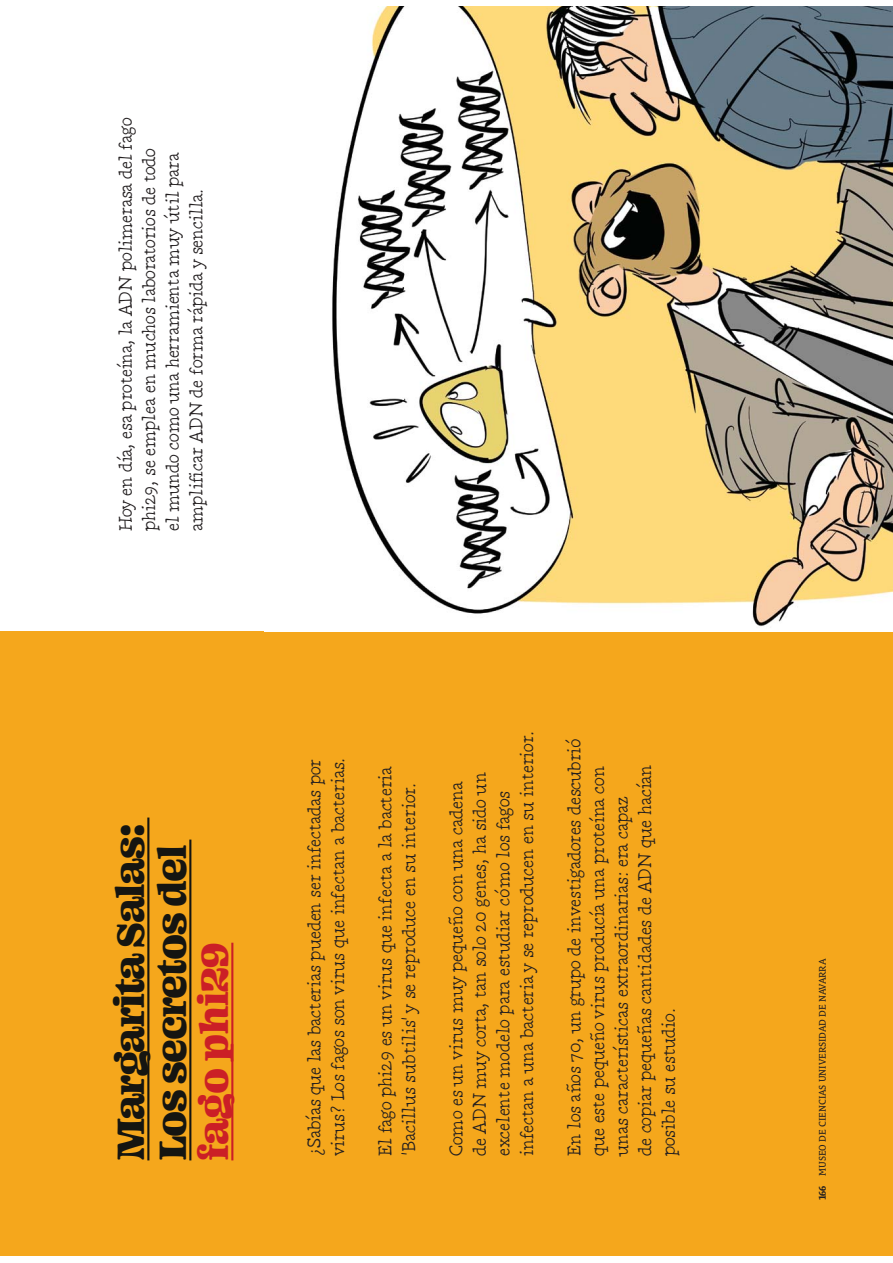
<style>
.page{position:relative;width:893px;height:1263px;background:#fff}
.page>*{position:absolute;margin:0;border:0;box-sizing:border-box;transform-origin:0 0}
.t1{font:42px/42px "Ohno Blazeface 12 Point";letter-spacing:-.03em;color:#151511}
.t2{font:42px "Ohno Blazeface 12 Point";letter-spacing:-.01em;color:#cb1f26}
.t3{font:18.3px/23.5px "Manu Std Formal";letter-spacing:-.01em;color:#231f20}
.t4{font:9.9px "Le Monde Courrier Pro";letter-spacing:-.01em;color:#231f20}
.s1{font-weight:700}
</style>
<div class="page">
<div style="left:0;top:631px;width:893px;height:625px;background:#f5a71c"></div>
<hr style="left:147px;top:818px;width:2px;height:342px;background:#151511">
<hr style="left:189px;top:840px;width:2px;height:320px;background:#151511">
<hr style="left:231px;top:943px;width:2px;height:217px;background:#cb1f26">
<img style="left:332px;top:7px;width:561px;height:620px">
<p class="t3" style="left:115px;top:531px;width:415px;rotate:-90deg">Hoy en día, esa proteína, la ADN polimerasa del fago phi29, se emplea en muchos laboratorios de todo<br>el mundo como una herramienta muy útil para amplificar ADN de forma rápida y sencilla.</p>
<h1 class="t1" style="left:112px;top:1160px;width:339px;rotate:-90deg">Margarita Salas:<br>Los secretos del</h1>
<h1 class="t2" style="left:199px;top:1160px;width:219px;rotate:-90deg">fago phi29</h1>
<p class="t3" style="left:304px;top:1156px;width:400px;rotate:-90deg">¿Sabías que las bacterias pueden ser infectadas por virus? Los fagos son virus que infectan a bacterias.</p>
<p class="t3" style="left:375px;top:1156px;width:391px;rotate:-90deg">El fago phi29 es un virus que infecta a la bacteria 'Bacillus subtilis' y se reproduce en su interior.</p>
<p class="t3" style="left:446px;top:1156px;width:427px;rotate:-90deg">Como es un virus muy pequeño con una cadena<br>de ADN muy corta, tan solo 20 genes, ha sido un excelente modelo para estudiar cómo los fagos infectan a una bacteria y se reproducen en su interior.</p>
<p class="t3" style="left:564px;top:1156px;width:420px;rotate:-90deg">En los años 70, un grupo de investigadores descubrió que este pequeño virus producía una proteína con unas características extraordinarias: era capaz<br>de copiar pequeñas cantidades de ADN que hacían posible su estudio.</p>
<p class="t4" style="left:819px;top:1200px;width:243px;rotate:-90deg"><span class="s1">166</span> MUSEO DE CIENCIAS UNIVERSIDAD DE NAVARRA</p>
</div>
